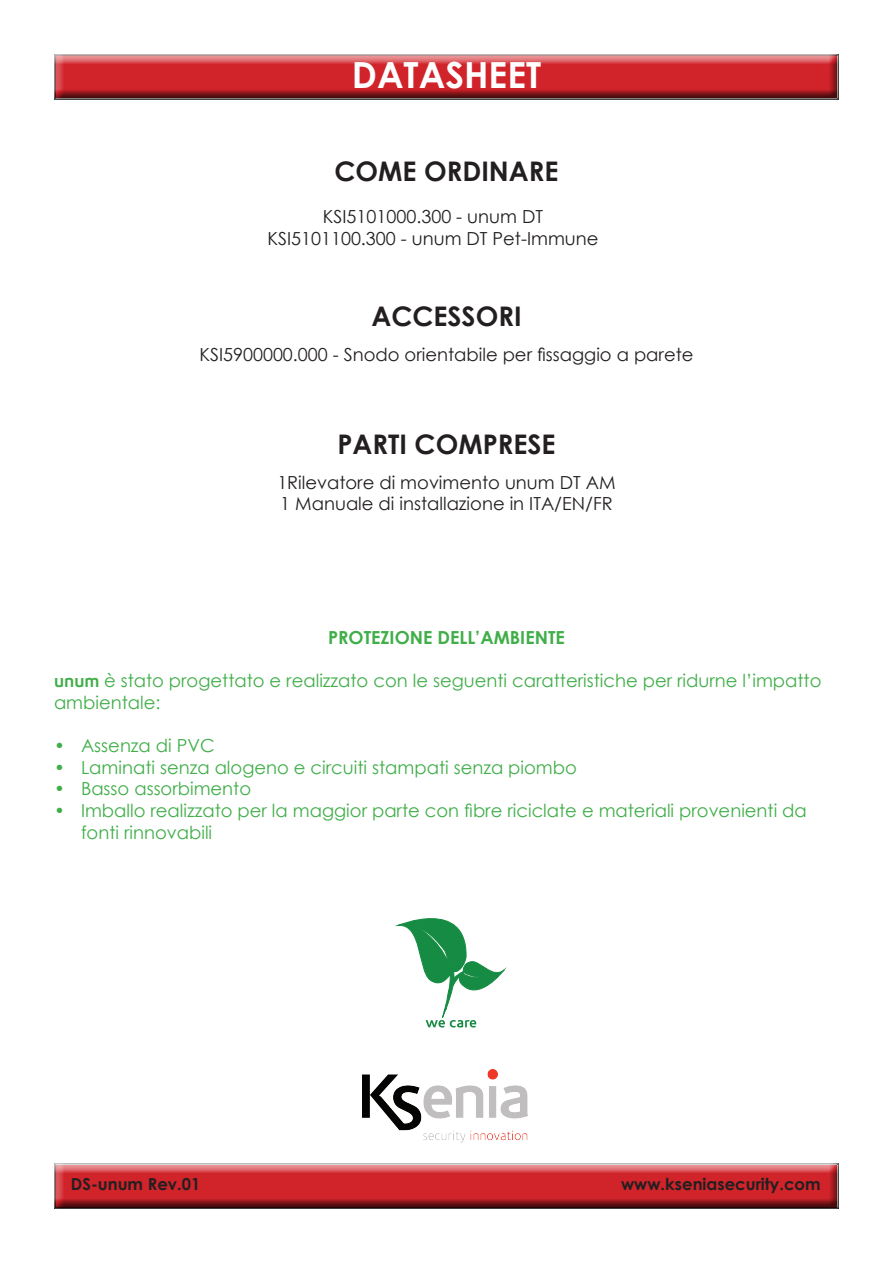
<style>
.page{position:relative;width:893px;height:1263px;background:#fff}
.page>*{position:absolute;margin:0;border:0;box-sizing:border-box;transform-origin:0 0}
.t1{font:700 36px "Century Gothic";color:#fff}
.t2{font:700 27px "Century Gothic";color:#231f20}
.t3{font:18px/21.6px "Century Gothic";color:#40ae49}
.t4{font:18px/21.6px "Century Gothic";color:#231f20;text-align:center}
.t5{font:700 18px "Century Gothic";color:#40ae49}
.t6{font:700 16.5px "Century Gothic";color:#231f20}
.s1{font-family:"Corisande";font-weight:700}
</style>
<div class="page">
<div style="left:53px;top:1163px;width:787px;height:48px;background:#231f20;opacity:.75"></div>
<img style="left:362px;top:1069px;width:166px;height:73px">
<svg style="left:397px;top:918px;width:108px;height:109px"></svg>
<div style="left:53px;top:54px;width:786px;height:48px;background:#231f20;opacity:.75"></div>
<h1 class="t1" style="left:352px;top:48px;width:191px">DATASHEET</h1>
<h2 class="t2" style="left:334px;top:151px;width:226px">COME ORDINARE</h2>
<p class="t4" style="left:267px;top:206px;width:333px">KSI5101000.300 - unum DT<br>KSI5101100.300 - unum DT Pet-Immune</p>
<h2 class="t2" style="left:371px;top:296px;width:152px">ACCESSORI</h2>
<p class="t4" style="left:199px;top:344px;width:495px">KSI5900000.000 - Snodo orientabile per fissaggio a parete</p>
<h2 class="t2" style="left:337px;top:424px;width:220px">PARTI COMPRESE</h2>
<p class="t4" style="left:277px;top:471px;width:340px;text-align:left">1Rilevatore di movimento unum DT AM<br>1 Manuale di installazione in ITA/EN/FR</p>
<p class="t5" style="left:328px;top:624px;width:238px">PROTEZIONE DELL’AMBIENTE</p>
<p class="t3" style="left:54px;top:670px;width:769px"><span class="s1">unum</span> è stato progettato e realizzato con le seguenti caratteristiche per ridurne l’impatto ambientale:</p>
<p class="t3" style="left:54px;top:734px;width:162px">• Assenza di PVC</p>
<p class="t3" style="left:54px;top:756px;width:524px">• Laminati senza alogeno e circuiti stampati senza piombo</p>
<p class="t3" style="left:54px;top:778px;width:199px">• Basso assorbimento</p>
<p class="t3" style="left:81px;top:799px;width:727px;text-indent:-27px">• Imballo realizzato per la maggior parte con fibre riciclate e materiali provenienti da fonti rinnovabili</p>
<p class="t6" style="left:71px;top:1172px;width:131px">DS-unum Rev.01</p>
<p class="t6" style="left:621px;top:1172px;width:201px">www.kseniasecurity.com</p>
</div>
